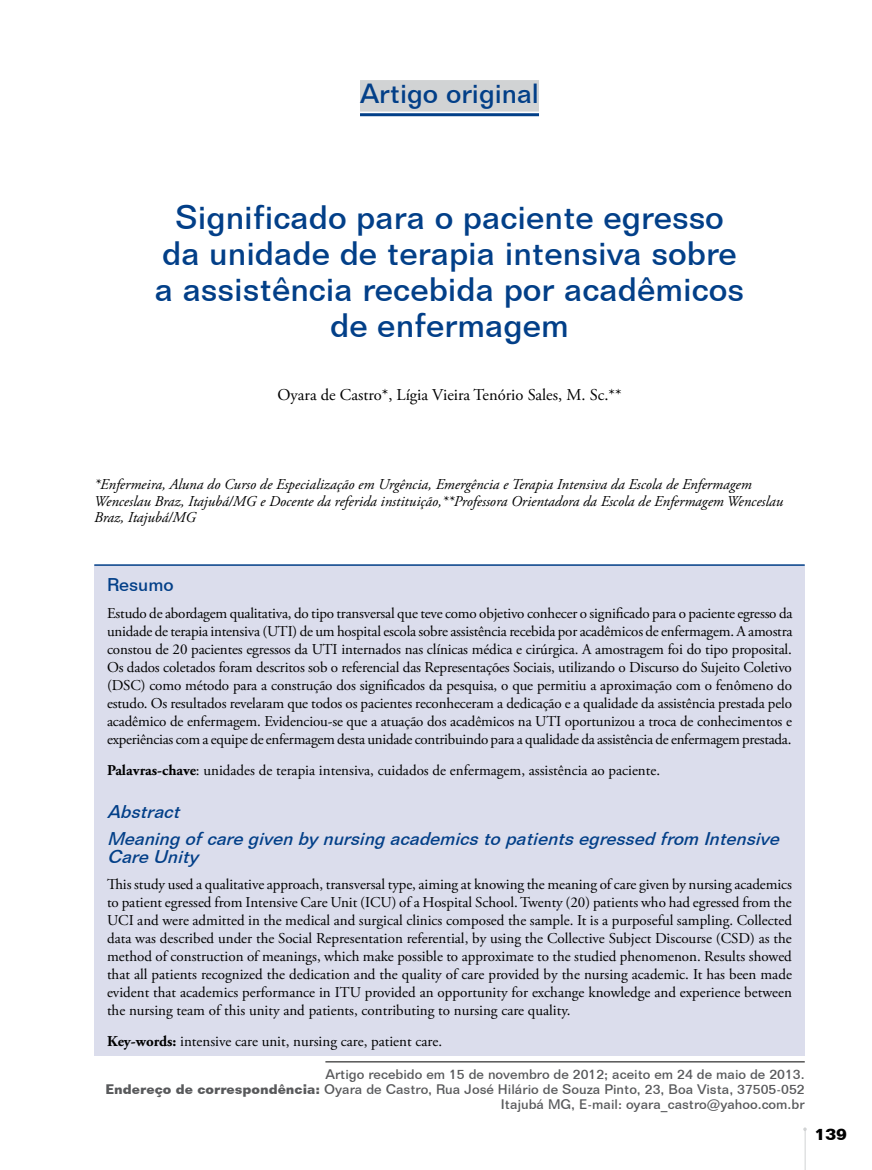
<style>
.page{position:relative;width:872px;height:1170px;background:#fff}
.page>*{position:absolute;margin:0;border:0;box-sizing:border-box;transform-origin:0 0}
.t1{font:500 33px/36px "Folio BT";color:#023f88;text-align:center}
.t2{font:500 27px "Folio BT";color:#023f88}
.t3{font:italic 500 18px/26.5px "Folio BT";color:#023f88}
.t4{font:500 18px "Folio BT";color:#023f88}
.t5{font:16.5px "Adobe Garamond Pro";color:#000}
.t6{font:700 16.5px "Folio BT";color:#000}
.t7{font:15px/18px "Adobe Garamond Pro";color:#000;text-align:justify}
.t8{font:italic 15px/16.5px "Adobe Garamond Pro";color:#000}
.t9{font:500 13.5px/15px "Folio BT";color:#58595b;text-align:right}
.s1{font-weight:700}
</style>
<div class="page">
<hr style="left:805px;top:1128px;width:1px;height:41px;background:#d1d3d4">
<div style="left:94px;top:565px;width:710px;height:490px;background:#dbddec"></div>
<div style="left:360px;top:80px;width:179px;height:32px;background:#d1d3d4"></div>
<hr style="left:360px;top:113px;width:179px;height:3px;background:#023f88">
<hr style="left:94px;top:564px;width:710px;height:1px;background:#023f88">
<hr style="left:325px;top:1061px;width:479px;height:1px;background:#000">
<h2 class="t2" style="left:360px;top:77px;width:180px">Artigo original</h2>
<h1 class="t1" style="left:155px;top:199px;width:591px">Significado para o paciente egresso da unidade de terapia intensiva sobre a assistência recebida por acadêmicos de enfermagem</h1>
<p class="t5" style="left:277px;top:385px;width:345px">Oyara de Castro*, Lígia Vieira Tenório Sales, M. Sc.**</p>
<p class="t8" style="left:94px;top:476px;width:690px">*Enfermeira, Aluna do Curso de Especialização em Urgência, Emergência e Terapia Intensiva da Escola de Enfermagem<br>Wenceslau Braz, Itajubá/MG e Docente da referida instituição,**Professora Orientadora da Escola de Enfermagem Wenceslau<br>Braz, Itajubá/MG</p>
<p class="t4" style="left:107px;top:574px;width:68px">Resumo</p>
<p class="t7" style="left:107px;top:604px;width:687px">Estudo de abordagem qualitativa, do tipo transversal que teve como objetivo conhecer o significado para o paciente egresso da unidade de terapia intensiva (UTI) de um hospital escola sobre assistência recebida por acadêmicos de enfermagem. A amostra constou de 20 pacientes egressos da UTI internados nas clínicas médica e cirúrgica. A amostragem foi do tipo proposital.<br>Os dados coletados foram descritos sob o referencial das Representações Sociais, utilizando o Discurso do Sujeito Coletivo (DSC) como método para a construção dos significados da pesquisa, o que permitiu a aproximação com o fenômeno do estudo. Os resultados revelaram que todos os pacientes reconheceram a dedicação e a qualidade da assistência prestada pelo acadêmico de enfermagem. Evidenciou-se que a atuação dos acadêmicos na UTI oportunizou a troca de conhecimentos e experiências com a equipe de enfermagem desta unidade contribuindo para a qualidade da assistência de enfermagem prestada.</p>
<p class="t7" style="left:107px;top:761px;width:554px"><span class="s1">Palavras-chave</span>: unidades de terapia intensiva, cuidados de enfermagem, assistência ao paciente.</p>
<p class="t3" style="left:107px;top:798px;width:679px">Abstract<br>Meaningofcaregivenby nursingacademicstopatientsegressedfrom Intensive</p>
<p class="t3" style="left:107px;top:842px;width:92px">CareUnity</p>
<p class="t7" style="left:107px;top:875px;width:686px">This study used a qualitative approach, transversal type, aiming at knowing the meaning of care given by nursing academics to patient egressed from Intensive Care Unit (ICU) of a Hospital School. Twenty (20) patients who had egressed from the UCI and were admitted in the medical and surgical clinics composed the sample. It is a purposeful sampling. Collected data was described under the Social Representation referential, by using the Collective Subject Discourse (CSD) as the method of construction of meanings, which make possible to approximate to the studied phenomenon. Results showed that all patients recognized the dedication and the quality of care provided by the nursing academic. It has been made evident that academics performance in ITU provided an opportunity for exchange knowledge and experience between the nursing team of this unity and patients, contributing to nursing care quality.</p>
<p class="t7" style="left:107px;top:1032px;width:336px"><span class="s1">Key-words:</span> intensive care unit, nursing care, patient care.</p>
<p class="t9" style="left:105px;top:1066px;width:701px">Artigo recebido em 15 de novembro de 2012; aceito em 24 de maio de 2013.<br><span class="s1">Endereço de correspondência:</span> Oyara de Castro, Rua José Hilário de Souza Pinto, 23, Boa Vista, 37505-052<br>Itajubá MG, E-mail: oyara_castro@yahoo.com.br</p>
<p class="t6" style="left:814px;top:1123px;width:34px">139</p>
</div>
